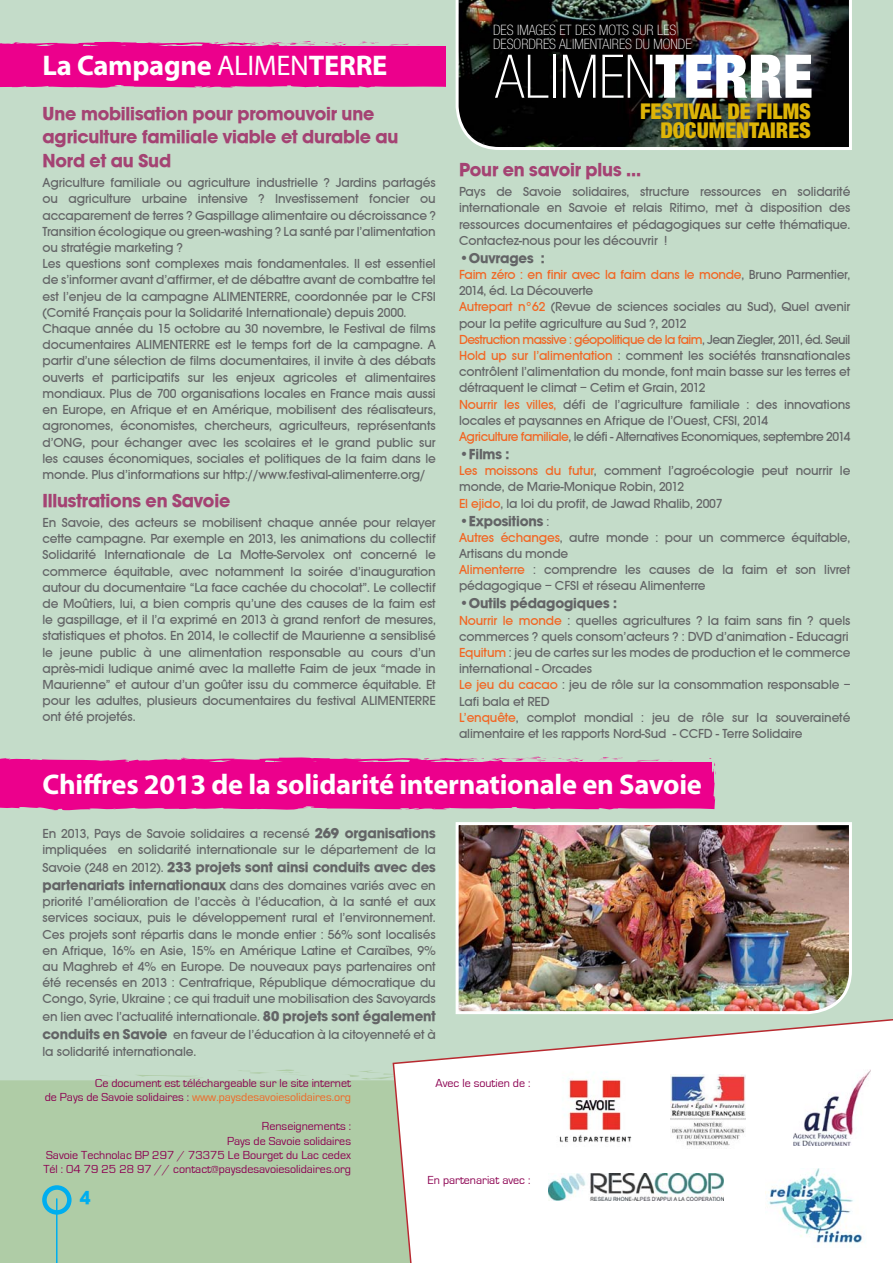
<style>
.page{position:relative;width:893px;height:1263px;background:#c4dcc9}
.page>*{position:absolute;margin:0;border:0;box-sizing:border-box;transform-origin:0 0}
.t1{font:100 condensed 60.3px "Helvetica Neue";color:#fff}
.t2{font:700 28.5px "Myriad Pro";letter-spacing:-.01em;color:#fff}
.t3{font:900 condensed 21.75px/18.9px "Helvetica Neue";color:#deb407;text-align:right}
.t4{font:19.5px/23.4px "Avant Garde Md ITCTT Bold";letter-spacing:-.01em;color:#a44373}
.t5{font:19.5px "Avant Garde Md ITCTT Bold";color:#00aeef}
.t6{font:15px "Avant Garde Md ITCTT Bold";letter-spacing:-.01em;color:#636466}
.t7{font:100 condensed 14.4px/13.8px "Helvetica Neue";color:#fff}
.t8{font:13.5px/16.2px "Avant Garde Md ITCTT";letter-spacing:-.01em;color:#636466}
.t9{font:12px/14.4px "Eurostile";color:#8c0051;text-align:right}
.s1{font-weight:400}
.s2{font-weight:900}
.s3{color:#f26522}
.s4{font-family:"Avant Garde Md ITCTT";font-size:13.5px}
.s5{font-family:"Avant Garde Md ITCTT Bold";font-size:15px}
</style>
<div class="page">
<div style="left:0;top:1080px;width:393px;height:183px;background:#afcca6"></div>
<svg style="left:137px;top:1075px;width:64px;height:4px"></svg>
<svg style="left:239px;top:1069px;width:55px;height:5px"></svg>
<svg style="left:348px;top:1070px;width:45px;height:10px"></svg>
<svg style="left:0;top:1101px;width:2px;height:162px"></svg>
<svg style="left:393px;top:1019px;width:500px;height:244px;background:#f4f6f3"></svg>
<img style="left:539px;top:1061px;width:111px;height:94px">
<div style="left:669px;top:1071px;width:83px;height:82px;background:#fff"></div>
<img style="left:671px;top:1074px;width:74px;height:73px">
<div style="left:548px;top:1174px;width:175px;height:37px;background:#fff"></div>
<img style="left:548px;top:1174px;width:175px;height:26px">
<div style="left:756px;top:1164px;width:113px;height:83px;background:#fff"></div>
<img style="left:768px;top:1168px;width:94px;height:76px">
<div style="left:793px;top:1070px;width:78px;height:78px;background:linear-gradient(to right,#fff,#fff)"></div>
<img style="left:793px;top:1070px;width:78px;height:75px">
<svg style="left:0;top:41px;width:446px;height:47px;background:#e81591"></svg>
<svg style="left:0;top:757px;width:716px;height:54px;background:#e71792"></svg>
<img style="left:456px;top:822px;width:396px;height:192px">
<img style="left:456px;top:0;width:396px;height:150px">
<svg style="left:42px;top:1185px;width:30px;height:78px;background:#8dc6b3"></svg>
<h2 class="t2" style="left:43px;top:55px;width:346px">La Campagne <span class="s1">ALIMEN</span>TERRE</h2>
<h3 class="t4" style="left:43px;top:102px;width:357px">Une mobilisation pour promouvoir une agriculture familiale viable et durable au<br>Nord et au Sud</h3>
<p class="t8" style="left:43px;top:175px;width:395px">Agriculture familiale ou agriculture industrielle ? Jardins partagés ou agriculture urbaine intensive ? Investissement foncier ou accaparement de terres ? Gaspillage alimentaire ou décroissance ?<br>Transition écologique ou green-washing ? La santé par l’alimentation ou stratégie marketing ?<br>Les questions sont complexes mais fondamentales. Il est essentiel de s’informer avant d’affirmer, et de débattre avant de combattre tel est l’enjeu de la campagne ALIMENTERRE, coordonnée par le CFSI (Comité Français pour la Solidarité Internationale) depuis 2000.<br>Chaque année du 15 octobre au 30 novembre, le Festival de films documentaires ALIMENTERRE est le temps fort de la campagne. A partir d’une sélection de films documentaires, il invite à des débats ouverts et participatifs sur les enjeux agricoles et alimentaires mondiaux. Plus de 700 organisations locales en France mais aussi en Europe, en Afrique et en Amérique, mobilisent des réalisateurs, agronomes, économistes, chercheurs, agriculteurs, représentants d’ONG, pour échanger avec les scolaires et le grand public sur les causes économiques, sociales et politiques de la faim dans le monde. Plus d’informations sur http://www.festival-alimenterre.org/</p>
<h3 class="t4" style="left:43px;top:488px;width:189px">Illustrations en Savoie</h3>
<p class="t8" style="left:43px;top:514px;width:395px;text-align:justify">En Savoie, des acteurs se mobilisent chaque année pour relayer cette campagne. Par exemple en 2013, les animations du collectif Solidarité Internationale de La Motte-Servolex ont concerné le commerce équitable, avec notamment la soirée d’inauguration autour du documentaire “La face cachée du chocolat”. Le collectif de Moûtiers, lui, a bien compris qu’une des causes de la faim est le gaspillage, et il l’a exprimé en 2013 à grand renfort de mesures, statistiques et photos. En 2014, le collectif de Maurienne a sensiblisé le jeune public à une alimentation responsable au cours d’un après-midi ludique animé avec la mallette Faim de jeux “made in Maurienne” et autour d’un goûter issu du commerce équitable. Et pour les adultes, plusieurs documentaires du festival ALIMENTERRE ont été projetés.</p>
<p class="t7" style="left:493px;top:24px;width:200px">DES IMAGES ET DES MOTS SUR LES<br>DESORDRES ALIMENTAIRES DU MONDE</p>
<h1 class="t1" style="left:495px;top:55px;width:319px">ALIMEN<span class="s2">TERRE</span></h1>
<h3 class="t3" style="left:640px;top:104px;width:172px">FESTIVAL DE FILMS<br>DOCUMENTAIRES</h3>
<h3 class="t4" style="left:459px;top:157px;width:184px">Pour en savoir plus ...</h3>
<p class="t8" style="left:459px;top:184px;width:393px;text-align:justify">Pays de Savoie solidaires, structure ressources en solidarité internationale en Savoie et relais Ritimo, met à disposition des ressources documentaires et pédagogiques sur cette thématique.<br>Contactez-nous pour les découvrir !</p>
<p class="t6" style="left:459px;top:249px;width:87px">•Ouvrages :</p>
<p class="t8" style="left:459px;top:266px;width:393px"><span class="s3">Faim zéro : en finir avec la faim dans le monde</span>, Bruno Parmentier, 2014, éd. La Découverte<br><span class="s3">Autrepart n°62</span> (Revue de sciences sociales au Sud), Quel avenir pour la petite agriculture au Sud ?, 2012<br><span class="s3">Destruction massive : géopolitique de la faim</span>, Jean Ziegler, 2011, éd. Seuil <span class="s3">Hold up sur l’alimentation</span> : comment les sociétés transnationales contrôlent l’alimentation du monde, font main basse sur les terres et détraquent le climat – Cetim et Grain, 2012<br><span class="s3">Nourrir les villes,</span> défi de l’agriculture familiale : des innovations locales et paysannes en Afrique de l’Ouest, CFSI, 2014<br><span class="s3">Agriculture familiale</span>, le défi - Alternatives Economiques, septembre 2014</p>
<p class="t6" style="left:459px;top:445px;width:52px">•Films :</p>
<p class="t8" style="left:459px;top:463px;width:393px"><span class="s3">Les moissons du futur</span>, comment l’agroécologie peut nourrir le monde, de Marie-Monique Robin, 2012<br><span class="s3">El ejido</span>, la loi du profit, de Jawad Rhalib, 2007</p>
<p class="t6" style="left:459px;top:511px;width:92px">•Expositions <span class="s4">:</span></p>
<p class="t8" style="left:459px;top:529px;width:393px"><span class="s3">Autres échanges</span>, autre monde : pour un commerce équitable, Artisans du monde<br><span class="s3">Alimenterre</span> : comprendre les causes de la faim et son livret pédagogique – CFSI et réseau Alimenterre</p>
<p class="t6" style="left:459px;top:594px;width:160px">•Outils pédagogiques :</p>
<p class="t8" style="left:459px;top:612px;width:393px"><span class="s3">Nourrir le monde</span> : quelles agricultures ? la faim sans fin ? quels commerces ? quels consom’acteurs ? : DVD d’animation - Educagri <span class="s3">Equitum</span> : jeu de cartes sur les modes de production et le commerce international - Orcades<br><span class="s3">Le jeu du cacao</span> : jeu de rôle sur la consommation responsable – Lafi bala et RED<br><span class="s3">L’enquête</span>, complot mondial : jeu de rôle sur la souveraineté alimentaire et les rapports Nord-Sud - CCFD - Terre Solidaire</p>
<h2 class="t2" style="left:43px;top:773px;width:661px">Chiffres 2013 de la solidarité internationale en Savoie</h2>
<p class="t8" style="left:43px;top:825px;width:395px">En 2013, Pays de Savoie solidaires a recensé <span class="s5">269 organisations </span>impliquées en solidarité internationale sur le département de la</p>
<p class="t6" style="left:43px;top:858px;width:395px"><span class="s4">Savoie (248 en 2012).</span> 233 projets sont ainsi conduits avec des</p>
<p class="t8" style="left:43px;top:877px;width:395px;text-align:justify"><span class="s5">partenariats internationaux</span> dans des domaines variés avec en priorité l’amélioration de l’accès à l’éducation, à la santé et aux services sociaux, puis le développement rural et l’environnement.<br>Ces projets sont répartis dans le monde entier : 56% sont localisés en Afrique, 16% en Asie, 15% en Amérique Latine et Caraïbes, 9% au Maghreb et 4% en Europe. De nouveaux pays partenaires ont été recensés en 2013 : Centrafrique, République démocratique du Congo, Syrie, Ukraine ; ce qui traduit une mobilisation des Savoyards</p>
<p class="t8" style="left:43px;top:1008px;width:395px;line-height:18px">en lien avec l’actualité internationale. <span class="s5">80 projets sont également conduits en Savoie</span> en faveur de l’éducation à la citoyenneté et à</p>
<p class="t8" style="left:43px;top:1043px;width:155px">la solidarité internationale.</p>
<p class="t9" style="left:45px;top:1076px;width:308px">Ce document est téléchargeable sur le site internet<br>de Pays de Savoie solidaires : <span class="s3">www.paysdesavoiesolidaires.org</span></p>
<p class="t9" style="left:43px;top:1119px;width:309px">Renseignements :<br>Pays de Savoie solidaires<br>Savoie Technolac BP 297 / 73375 Le Bourget du Lac cedex Tél : 04 79 25 28 97 // contact@paysdesavoiesolidaires.org</p>
<p class="t9" style="left:435px;top:1076px;width:96px">Avec le soutien de :</p>
<p class="t9" style="left:428px;top:1173px;width:104px">En partenariat avec :</p>
<h3 class="t5" style="left:80px;top:1186px;width:12px">4</h3>
</div>
